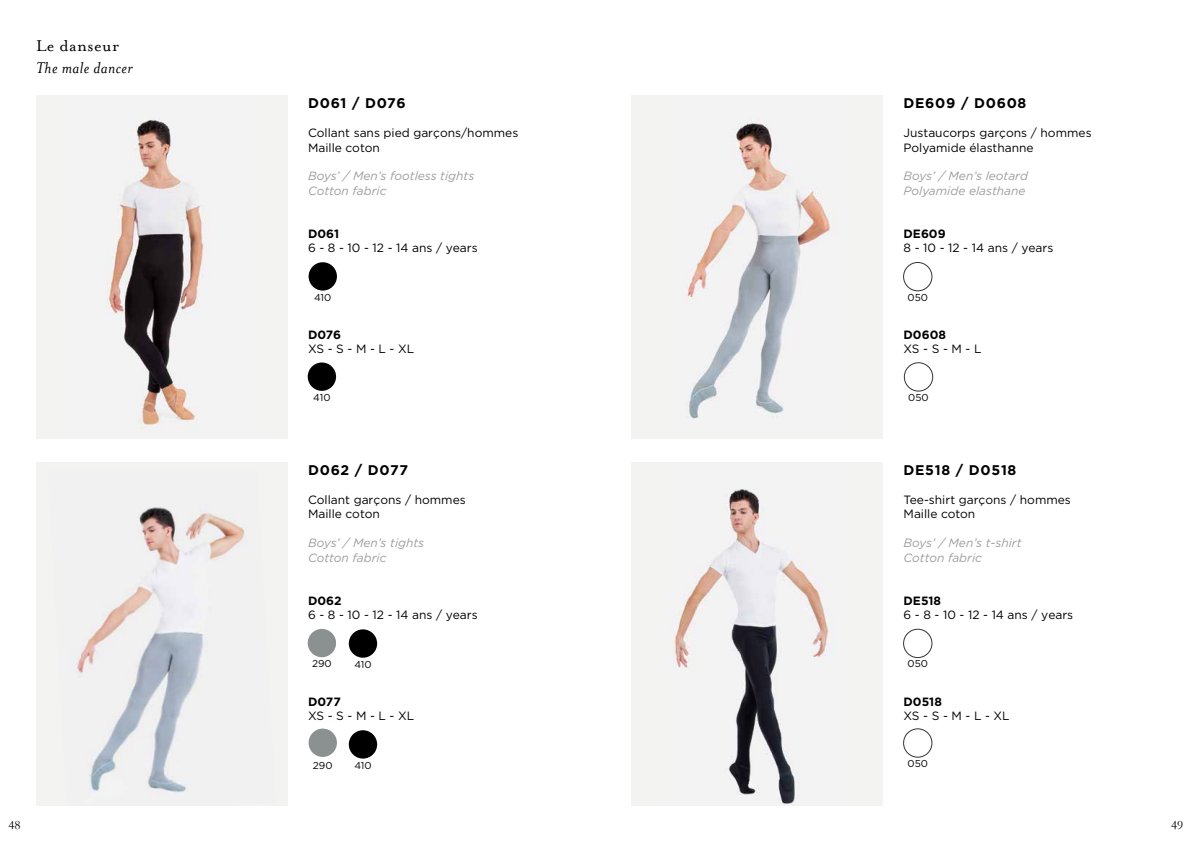
<style>
.page{position:relative;width:1191px;height:842px;background:#fff}
.page>*{position:absolute;margin:0;border:0;box-sizing:border-box;transform-origin:0 0}
.t1{font:italic 18px "Mrs Eaves OT";letter-spacing:.025em;color:#000}
.t2{font:18px "Mrs Eaves OT";letter-spacing:.025em;color:#000}
.t3{font:700 14px "Gotham";letter-spacing:.05em;color:#000}
.t4{font:13px "Garamond";color:#000}
.t5{font:12px/14.4px "Gotham";color:#000}
.t6{font:italic 12px/14.4px "Gotham";color:#9d9d9c}
.t7{font:700 12px "Gotham";color:#000}
.t8{font:10px "Gotham";color:#000}
</style>
<div class="page">
<div style="left:308px;top:362px;width:28px;height:29px;background:#000;border-radius:50%"></div>
<div style="left:36px;top:95px;width:251px;height:344px;background:#f3f3f2"></div>
<img style="left:107px;top:120px;width:98px;height:309px">
<div style="left:308px;top:262px;width:29px;height:29px;background:#000;border-radius:50%"></div>
<div style="left:36px;top:462px;width:251px;height:344px;background:#f3f3f2"></div>
<div style="left:349px;top:629px;width:28px;height:29px;background:#000;border-radius:50%"></div>
<div style="left:308px;top:629px;width:28px;height:28px;background:#8b9190;border-radius:50%"></div>
<div style="left:349px;top:730px;width:28px;height:28px;background:#000;border-radius:50%"></div>
<div style="left:308px;top:729px;width:29px;height:28px;background:#8b9190;border-radius:50%"></div>
<img style="left:77px;top:507px;width:168px;height:286px">
<div style="left:631px;top:95px;width:252px;height:344px;background:#f3f3f2"></div>
<div style="left:903px;top:262px;width:29px;height:29px;border:1px solid #333;border-radius:50%"></div>
<div style="left:904px;top:362px;width:29px;height:29px;border:1px solid #333;border-radius:50%"></div>
<img style="left:686px;top:123px;width:144px;height:296px">
<div style="left:903px;top:629px;width:29px;height:29px;border:1px solid #333;border-radius:50%"></div>
<div style="left:631px;top:462px;width:252px;height:344px;background:#f3f3f2"></div>
<div style="left:903px;top:729px;width:29px;height:28px;border:1px solid #333;border-radius:50%"></div>
<img style="left:673px;top:489px;width:161px;height:317px">
<h1 class="t2" style="left:36px;top:36px;width:85px">Le danseur</h1>
<h1 class="t1" style="left:36px;top:58px;width:98px">The male dancer</h1>
<p class="t3" style="left:308px;top:95px;width:99px">D061 / D076</p>
<p class="t5" style="left:308px;top:126px;width:212px">Collant sans pied garçons/hommes<br>Maille coton</p>
<p class="t6" style="left:308px;top:169px;width:168px">Boys’ / Men’s footless tights<br>Cotton fabric</p>
<p class="t7" style="left:308px;top:227px;width:33px">D061</p>
<p class="t5" style="left:308px;top:241px;width:171px">6 - 8 - 10 - 12 - 14 ans / years</p>
<p class="t8" style="left:314px;top:292px;width:19px">410</p>
<p class="t7" style="left:308px;top:328px;width:34px">D076</p>
<p class="t5" style="left:308px;top:342px;width:108px">XS - S - M - L - XL</p>
<p class="t8" style="left:313px;top:392px;width:19px">410</p>
<p class="t3" style="left:308px;top:462px;width:102px">D062 / D077</p>
<p class="t5" style="left:308px;top:492px;width:159px">Collant garçons / hommes<br>Maille coton</p>
<p class="t6" style="left:308px;top:536px;width:118px">Boys’ / Men’s tights<br>Cotton fabric</p>
<p class="t7" style="left:308px;top:594px;width:35px">D062</p>
<p class="t5" style="left:308px;top:607px;width:171px">6 - 8 - 10 - 12 - 14 ans / years</p>
<p class="t8" style="left:312px;top:658px;width:21px">290</p>
<p class="t8" style="left:354px;top:659px;width:19px">410</p>
<p class="t7" style="left:308px;top:694px;width:34px">D077</p>
<p class="t5" style="left:308px;top:708px;width:108px">XS - S - M - L - XL</p>
<p class="t8" style="left:313px;top:760px;width:21px">290</p>
<p class="t8" style="left:354px;top:760px;width:19px">410</p>
<p class="t3" style="left:903px;top:95px;width:124px">DE609 / D0608</p>
<p class="t5" style="left:903px;top:126px;width:189px">Justaucorps garçons / hommes<br>Polyamide élasthanne</p>
<p class="t6" style="left:903px;top:169px;width:126px">Boys’ / Men’s leotard<br>Polyamide elasthane</p>
<p class="t7" style="left:903px;top:227px;width:44px">DE609</p>
<p class="t5" style="left:903px;top:241px;width:151px">8 - 10 - 12 - 14 ans / years</p>
<p class="t8" style="left:907px;top:292px;width:22px">050</p>
<p class="t7" style="left:903px;top:328px;width:44px">D0608</p>
<p class="t5" style="left:903px;top:342px;width:79px">XS - S - M - L</p>
<p class="t8" style="left:908px;top:392px;width:22px">050</p>
<p class="t3" style="left:903px;top:462px;width:114px">DE518 / D0518</p>
<p class="t5" style="left:903px;top:492px;width:169px">Tee-shirt garçons / hommes<br>Maille coton</p>
<p class="t6" style="left:903px;top:536px;width:119px">Boys’ / Men’s t-shirt<br>Cotton fabric</p>
<p class="t7" style="left:903px;top:594px;width:39px">DE518</p>
<p class="t5" style="left:903px;top:607px;width:171px">6 - 8 - 10 - 12 - 14 ans / years</p>
<p class="t8" style="left:907px;top:658px;width:22px">050</p>
<p class="t7" style="left:903px;top:694px;width:40px">D0518</p>
<p class="t5" style="left:903px;top:708px;width:108px">XS - S - M - L - XL</p>
<p class="t8" style="left:907px;top:758px;width:22px">050</p>
<p class="t4" style="left:9px;top:816px;width:14px">48</p>
<p class="t4" style="left:1171px;top:817px;width:14px">49</p>
</div>
